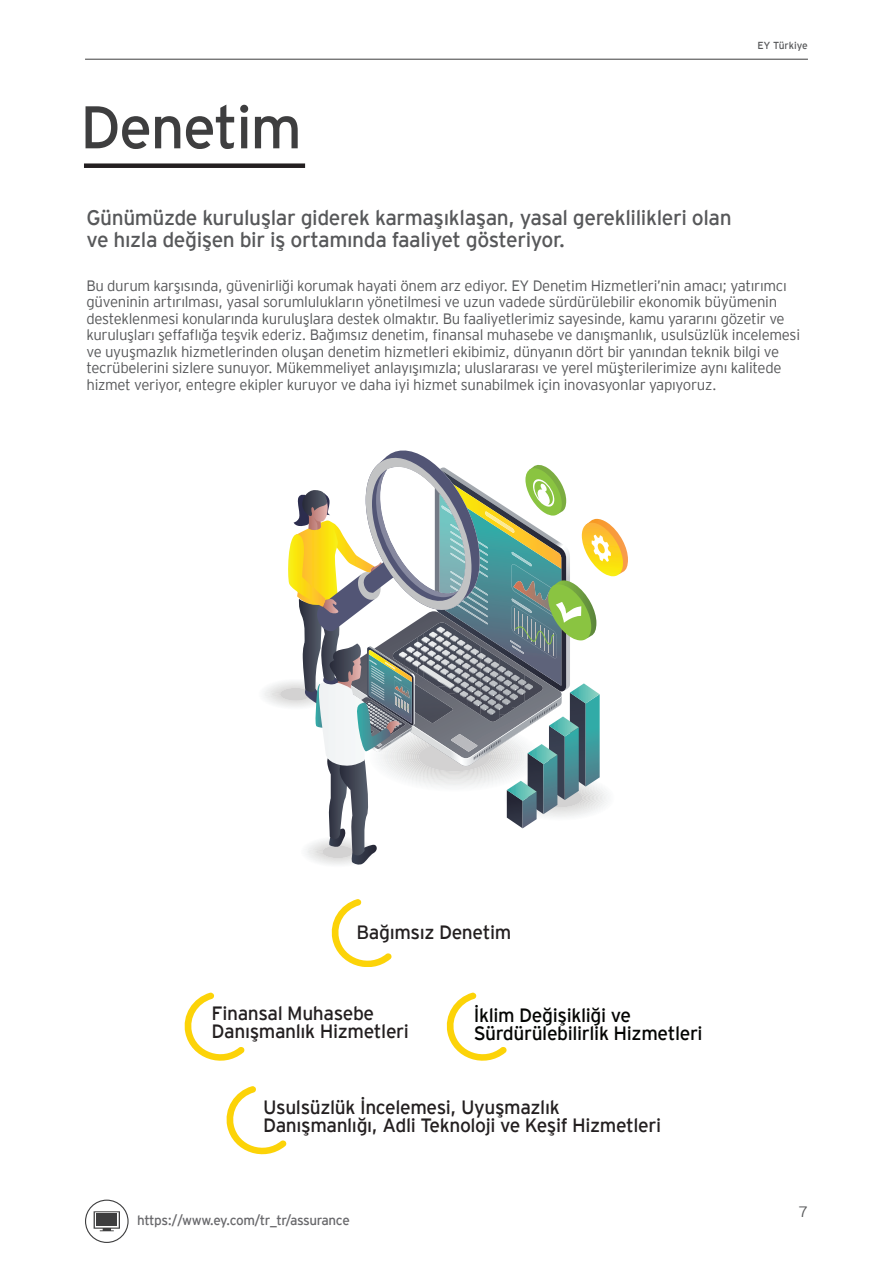
<style>
.page{position:relative;width:893px;height:1263px;background:#fff}
.page>*{position:absolute;margin:0;border:0;box-sizing:border-box;transform-origin:0 0}
.t1{font:60px "EY Interstate";letter-spacing:-.03em;color:#3e3e3f}
.t2{font:21px/22.5px "EY Interstate";letter-spacing:-.02em;color:#57585a}
.t3{font:19.2px/17.9px "EY Interstate";letter-spacing:-.02em;color:#231f20}
.t4{font:19.2px/17.9px "EY Interstate";letter-spacing:-.02em;color:#040503}
.t5{font:300 15px/16.5px "EY Interstate";letter-spacing:-.02em;color:#57585a}
.t6{font:13.5px "EY Interstate";letter-spacing:-.03em;color:#69696c}
.t7{font:10.2px "EY Interstate";color:#57585a}
</style>
<div class="page">
<hr style="left:85px;top:59px;width:723px;height:1px;background:#3e3e3f">
<div style="left:84px;top:163px;width:221px;height:5px;background:#231f20"></div>
<svg style="left:264px;top:450px;width:364px;height:415px"></svg>
<svg style="left:331px;top:899px;width:61px;height:68px"></svg>
<svg style="left:226px;top:1086px;width:61px;height:68px"></svg>
<svg style="left:184px;top:993px;width:61px;height:68px"></svg>
<svg style="left:446px;top:993px;width:61px;height:68px"></svg>
<div style="left:85px;top:1199px;width:44px;height:44px;border:1px solid #3e3e3f;border-radius:50%"></div>
<svg style="left:94px;top:1211px;width:26px;height:20px"></svg>
<div style="left:96px;top:1214px;width:21px;height:12px;background:#3e3e3f"></div>
<h1 class="t1" style="left:80px;top:84px;width:223px">Denetim</h1>
<h2 class="t2" style="left:86px;top:205px;width:647px">Günümüzde kuruluşlar giderek karmaşıklaşan, yasal gereklilikleri olan ve hızla değişen bir iş ortamında faaliyet gösteriyor.</h2>
<p class="t7" style="left:757px;top:38px;width:52px">EY Türkiye</p>
<p class="t5" style="left:86px;top:276px;width:715px">Bu durum karşısında, güvenirliği korumak hayati önem arz ediyor. EY Denetim Hizmetleri’nin amacı; yatırımcı güveninin artırılması, yasal sorumlulukların yönetilmesi ve uzun vadede sürdürülebilir ekonomik büyümenin desteklenmesi konularında kuruluşlara destek olmaktır. Bu faaliyetlerimiz sayesinde, kamu yararını gözetir ve kuruluşları şeffaflığa teşvik ederiz. Bağımsız denetim, finansal muhasebe ve danışmanlık, usulsüzlük incelemesi ve uyuşmazlık hizmetlerinden oluşan denetim hizmetleri ekibimiz, dünyanın dört bir yanından teknik bilgi ve tecrübelerini sizlere sunuyor. Mükemmeliyet anlayışımızla; uluslararası ve yerel müşterilerimize aynı kalitede hizmet veriyor, entegre ekipler kuruyor ve daha iyi hizmet sunabilmek için inovasyonlar yapıyoruz.</p>
<p class="t3" style="left:357px;top:922px;width:156px">Bağımsız Denetim</p>
<p class="t3" style="left:212px;top:1003px;width:199px">Finansal Muhasebe<br>Danışmanlık Hizmetleri</p>
<p class="t4" style="left:474px;top:1005px;width:230px">İklim Değişikliği ve<br>Sürdürülebilirlik Hizmetleri</p>
<p class="t3" style="left:263px;top:1097px;width:400px">Usulsüzlük İncelemesi, Uyuşmazlık<br>Danışmanlığı, Adli Teknoloji ve Keşif Hizmetleri</p>
<p class="t6" style="left:137px;top:1210px;width:214px">https://www.ey.com/tr_tr/assurance</p>
<p class="t5" style="left:799px;top:1203px;width:11px">7</p>
</div>
